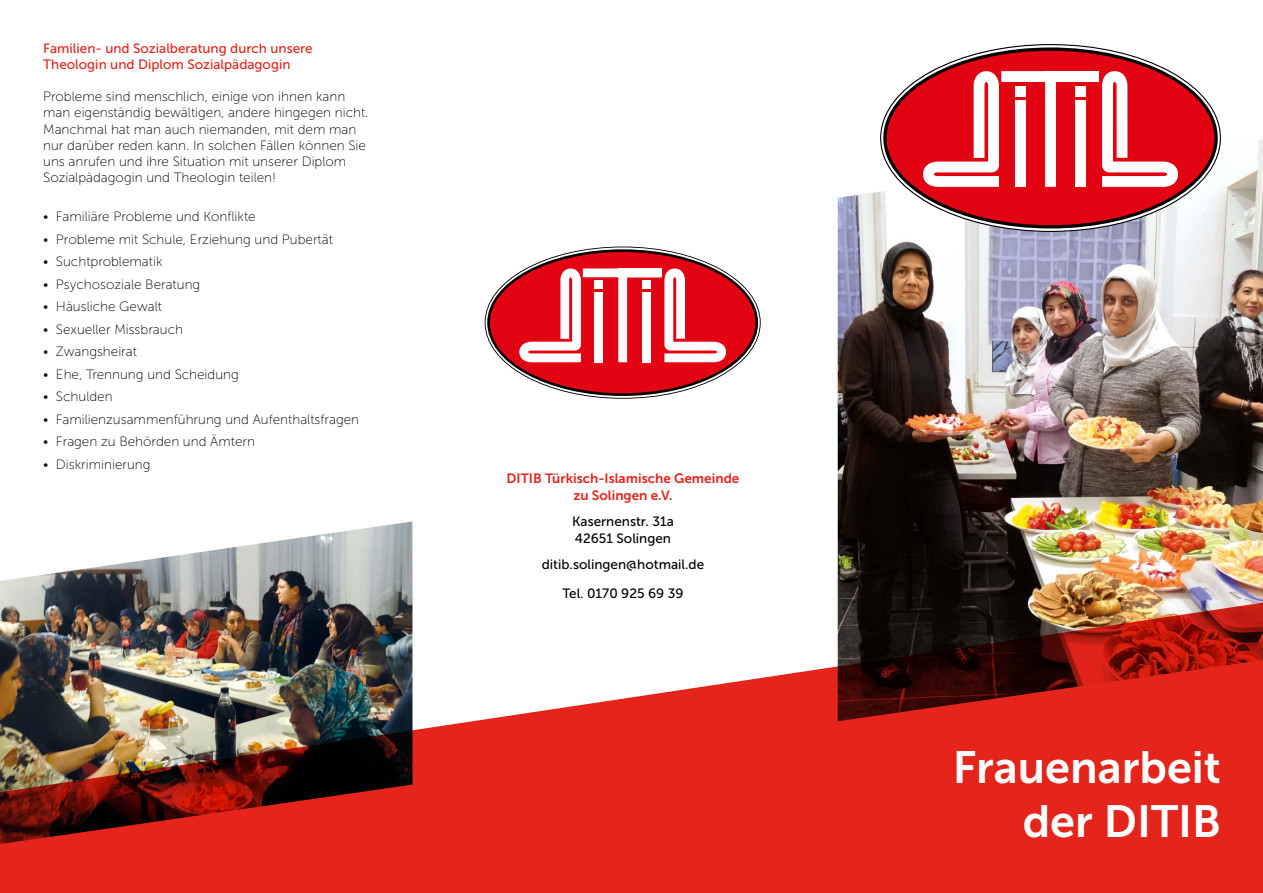
<style>
.page{position:relative;width:1263px;height:893px;background:#fff}
.page>*{position:absolute;margin:0;border:0;box-sizing:border-box;transform-origin:0 0}
.t1{font:45px/54px "Museo Sans 700";color:#fff;text-align:right}
.t2{font:13.5px/16.2px "Museo Sans 100";color:#000}
.t3{font:13.5px/16.2px "Museo Sans 500";color:#e5241b}
.t4{font:13.5px/16.2px "Museo Sans 500";color:#000}
.t5{font:13.5px/16.2px "Museo Sans 700";color:#e5241b;text-align:center}
</style>
<div class="page">
<svg style="left:0;top:603px;width:1263px;height:290px;fill:#e5241b"></svg>
<img style="left:838px;top:139px;width:425px;height:582px">
<img style="left:0;top:521px;width:412px;height:323px">
<svg style="left:880px;top:44px;width:341px;height:188px"></svg>
<svg style="left:883px;top:47px;width:335px;height:181px;fill:#e30413"></svg>
<svg style="left:923px;top:71px;width:255px;height:116px"></svg>
<svg style="left:485px;top:247px;width:276px;height:152px"></svg>
<p class="t3" style="left:43px;top:40px;width:271px">Familien- und Sozialberatung durch unsere<br>Theologin und Diplom Sozialpädagogin</p>
<p class="t2" style="left:43px;top:89px;width:327px">Probleme sind menschlich, einige von ihnen kann man eigenständig bewältigen, andere hingegen nicht.<br>Manchmal hat man auch niemanden, mit dem man nur darüber reden kann. In solchen Fällen können Sie uns anrufen und ihre Situation mit unserer Diplom Sozialpädagogin und Theologin teilen!</p>
<p class="t2" style="left:43px;top:209px;width:214px">• Familiäre Probleme und Konflikte</p>
<p class="t2" style="left:43px;top:231px;width:291px">• Probleme mit Schule, Erziehung und Pubertät</p>
<p class="t2" style="left:43px;top:254px;width:121px">• Suchtproblematik</p>
<p class="t2" style="left:43px;top:276px;width:159px">• Psychosoziale Beratung</p>
<p class="t2" style="left:43px;top:299px;width:120px">• Häusliche Gewalt</p>
<p class="t2" style="left:43px;top:321px;width:141px">• Sexueller Missbrauch</p>
<p class="t2" style="left:43px;top:344px;width:95px">• Zwangsheirat</p>
<p class="t2" style="left:43px;top:366px;width:197px">• Ehe, Trennung und Scheidung</p>
<p class="t2" style="left:43px;top:389px;width:71px">• Schulden</p>
<p class="t2" style="left:43px;top:411px;width:317px">• Familienzusammenführung und Aufenthaltsfragen</p>
<p class="t2" style="left:43px;top:434px;width:213px">• Fragen zu Behörden und Ämtern</p>
<p class="t2" style="left:43px;top:456px;width:109px">• Diskriminierung</p>
<p class="t5" style="left:507px;top:471px;width:234px">DITIB Türkisch-Islamische Gemeinde zu Solingen e.V.</p>
<p class="t4" style="left:572px;top:514px;width:103px">Kasernenstr. 31a<br>42651 Solingen</p>
<p class="t4" style="left:542px;top:550px;width:164px;line-height:28.5px;text-align:center">ditib.solingen@hotmail.de<br>Tel. 0170 925 69 39</p>
<h1 class="t1" style="left:953px;top:741px;width:270px">Frauenarbeit der DITIB</h1>
</div>
